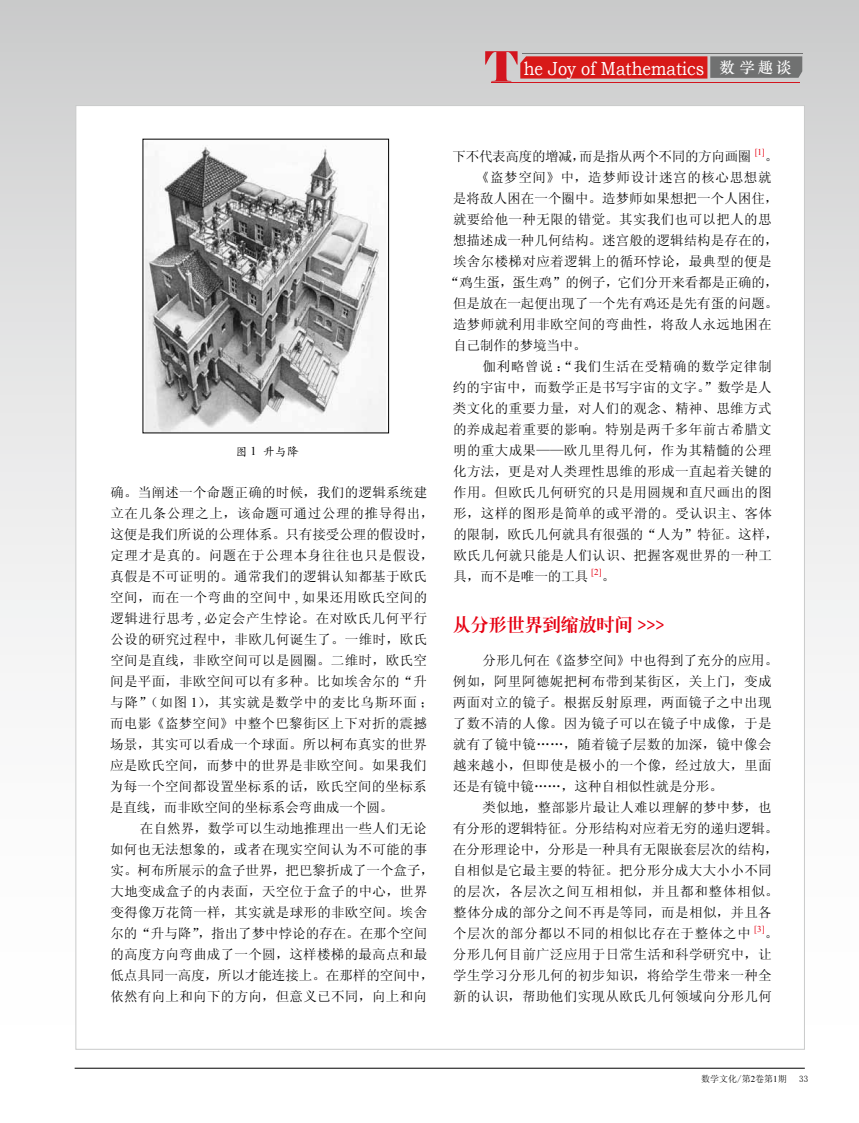
<style>
.page{position:relative;width:859px;height:1123px;background:#fff}
.page>*{position:absolute;margin:0;border:0;box-sizing:border-box;transform-origin:0 0}
.t1{font:18.9px "Bookman Old Style";color:#fff;scale:.87 1}
.t2{font:800 18px "GB Inn Ming";color:#e60012}
.t3{font:13.5px/21px "Sim Sun";letter-spacing:.025em;color:#000}
.t4{font:13.5px "Sim Sun";letter-spacing:.005em;color:#000}
.t5{font:13.5px "Sim Sun";letter-spacing:.05em;color:#000}
.t6{font:13.5px "Sim Sun";letter-spacing:-.01em;color:#000}
.t7{font:13.5px "Sim Sun";letter-spacing:-.02em;color:#000}
.t8{font:13.5px "Sim Sun";color:#000}
.t9{font:12px "ST Kaiti";color:#000}
.t10{font:9px "Sim Sun";color:#000}
.t11{font:9px "Times New Roman";color:#e60012}
.s1{font-family:"ST Zhongsong";font-size:15.3px}
.s2{font-family:"Times New Roman"}
</style>
<div class="page">
<div style="left:0;top:0;width:859px;height:1123px;background:linear-gradient(to bottom,#d1d2d2,#fff)"></div>
<hr style="left:491px;top:82px;width:309px;height:1px;background:#d3151f">
<hr style="left:522px;top:53px;width:281px;height:1px;background:#707171">
<svg style="left:485px;top:51px;width:317px;height:31px;background:#bd6464"></svg>
<hr style="left:75px;top:1068px;width:730px;height:1px;background:#000">
<div style="left:75px;top:105px;width:730px;height:944px;background:#fff;border:1px solid #c9caca"></div>
<img style="left:145px;top:144px;width:241px;height:287px">
<h1 class="t1" style="left:524px;top:56px;width:309px">he Joy of Mathematics <span class="s1">数学趣谈</span></h1>
<p class="t9" style="left:235px;top:443px;width:64px">图 <span class="s2">1</span> 升与降</p>
<p class="t3" style="left:110px;top:481px;width:326px">确。当阐述一个命题正确的时候，我们的逻辑系统建立在几条公理之上，该命题可通过公理的推导得出，这便是我们所说的公理体系。只有接受公理的假设时，定理才是真的。问题在于公理本身往往也只是假设，真假是不可证明的。通常我们的逻辑认知都基于欧氏空间，而在一个弯曲的空间中 <span class="s2">,</span> 如果还用欧氏空间的逻辑进行思考 <span class="s2">,</span> 必定会产生悖论。在对欧氏几何平行公设的研究过程中，非欧几何诞生了。一维时，欧氏空间是直线，非欧空间可以是圆圈。二维时，欧氏空间是平面，非欧空间可以有多种。比如埃舍尔的“升与降”（如图 <span class="s2">1</span>），其实就是数学中的麦比乌斯环面；而电影《盗梦空间》中整个巴黎街区上下对折的震撼场景，其实可以看成一个球面。所以柯布真实的世界应是欧氏空间，而梦中的世界是非欧空间。如果我们为每一个空间都设置坐标系的话，欧氏空间的坐标系是直线，而非欧空间的坐标系会弯曲成一个圆。</p>
<p class="t3" style="left:110px;top:817px;width:326px;text-indent:30px">在自然界，数学可以生动地推理出一些人们无论如何也无法想象的，或者在现实空间认为不可能的事实。柯布所展示的盒子世界，把巴黎折成了一个盒子，大地变成盒子的内表面，天空位于盒子的中心，世界变得像万花筒一样，其实就是球形的非欧空间。埃舍尔的“升与降”，指出了梦中悖论的存在。在那个空间的高度方向弯曲成了一个圆，这样楼梯的最高点和最低点具同一高度，所以才能连接上。在那样的空间中，依然有向上和向下的方向，但意义已不同，向上和向</p>
<p class="t7" style="left:453px;top:149px;width:300px">下不代表高度的增减，而是指从两个不同的方向画圈</p>
<p class="t11" style="left:755px;top:145px;width:12px">[1]</p>
<p class="t3" style="left:765px;top:145px;width:15px">。</p>
<p class="t5" style="left:476px;top:170px;width:297px">《盗梦空间》中，造梦师设计迷宫的核心思想就</p>
<p class="t4" style="left:453px;top:191px;width:327px">是将敌人困在一个圈中。造梦师如果想把一个人困住，</p>
<p class="t3" style="left:453px;top:208px;width:320px">就要给他一种无限的错觉。其实我们也可以把人的思</p>
<p class="t4" style="left:453px;top:233px;width:327px">想描述成一种几何结构。迷宫般的逻辑结构是存在的，</p>
<p class="t3" style="left:453px;top:250px;width:320px">埃舍尔楼梯对应着逻辑上的循环悖论，最典型的便是</p>
<p class="t6" style="left:446px;top:275px;width:334px">“鸡生蛋，蛋生鸡”的例子，它们分开来看都是正确的，</p>
<p class="t4" style="left:453px;top:296px;width:327px">但是放在一起便出现了一个先有鸡还是先有蛋的问题。</p>
<p class="t3" style="left:453px;top:313px;width:320px">造梦师就利用非欧空间的弯曲性，将敌人永远地困在</p>
<p class="t6" style="left:453px;top:338px;width:135px">自己制作的梦境当中。</p>
<p class="t5" style="left:483px;top:359px;width:290px">伽利略曾说：“我们生活在受精确的数学定律制</p>
<p class="t4" style="left:453px;top:380px;width:320px">约的宇宙中，而数学正是书写宇宙的文字。”数学是人</p>
<p class="t3" style="left:453px;top:397px;width:320px">类文化的重要力量，对人们的观念、精神、思维方式</p>
<p class="t3" style="left:453px;top:418px;width:320px">的养成起着重要的影响。特别是两千多年前古希腊文</p>
<p class="t3" style="left:453px;top:439px;width:320px">明的重大成果——欧几里得几何，作为其精髓的公理</p>
<p class="t3" style="left:453px;top:460px;width:320px">化方法，更是对人类理性思维的形成一直起着关键的</p>
<p class="t3" style="left:453px;top:481px;width:320px">作用。但欧氏几何研究的只是用圆规和直尺画出的图</p>
<p class="t3" style="left:453px;top:502px;width:320px">形，这样的图形是简单的或平滑的。受认识主、客体</p>
<p class="t4" style="left:453px;top:527px;width:327px">的限制，欧氏几何就具有很强的“人为”特征。这样，</p>
<p class="t3" style="left:453px;top:544px;width:320px">欧氏几何就只能是人们认识、把握客观世界的一种工</p>
<p class="t8" style="left:453px;top:569px;width:136px">具，而不是唯一的工具</p>
<p class="t11" style="left:591px;top:565px;width:12px">[2]</p>
<p class="t3" style="left:602px;top:565px;width:15px">。</p>
<h2 class="t2" style="left:453px;top:616px;width:213px">从分形世界到缩放时间 &gt;&gt;&gt;</h2>
<p class="t3" style="left:453px;top:649px;width:327px;text-indent:30px">分形几何在《盗梦空间》中也得到了充分的应用。例如，阿里阿德妮把柯布带到某街区，关上门，变成两面对立的镜子。根据反射原理，两面镜子之中出现了数不清的人像。因为镜子可以在镜子中成像，于是就有了镜中镜……，随着镜子层数的加深，镜中像会越来越小，但即使是极小的一个像，经过放大，里面还是有镜中镜……，这种自相似性就是分形。</p>
<p class="t3" style="left:453px;top:796px;width:327px;text-indent:30px">类似地，整部影片最让人难以理解的梦中梦，也有分形的逻辑特征。分形结构对应着无穷的递归逻辑。在分形理论中，分形是一种具有无限嵌套层次的结构，自相似是它最主要的特征。把分形分成大大小小不同的层次，各层次之间互相相似，并且都和整体相似。整体分成的部分之间不再是等同，而是相似，并且各个层次的部分都以不同的相似比存在于整体之中</p>
<p class="t11" style="left:754px;top:922px;width:12px">[3]</p>
<p class="t3" style="left:453px;top:922px;width:327px;text-indent:312px">。分形几何目前广泛应用于日常生活和科学研究中，让学生学习分形几何的初步知识，将给学生带来一种全新的认识，帮助他们实现从欧氏几何领域向分形几何</p>
<p class="t10" style="left:701px;top:1074px;width:87px">数学文化/第<span class="s2">2</span>卷第<span class="s2">1</span>期</p>
<p class="t10" style="left:799px;top:1074px;width:10px">33</p>
</div>
